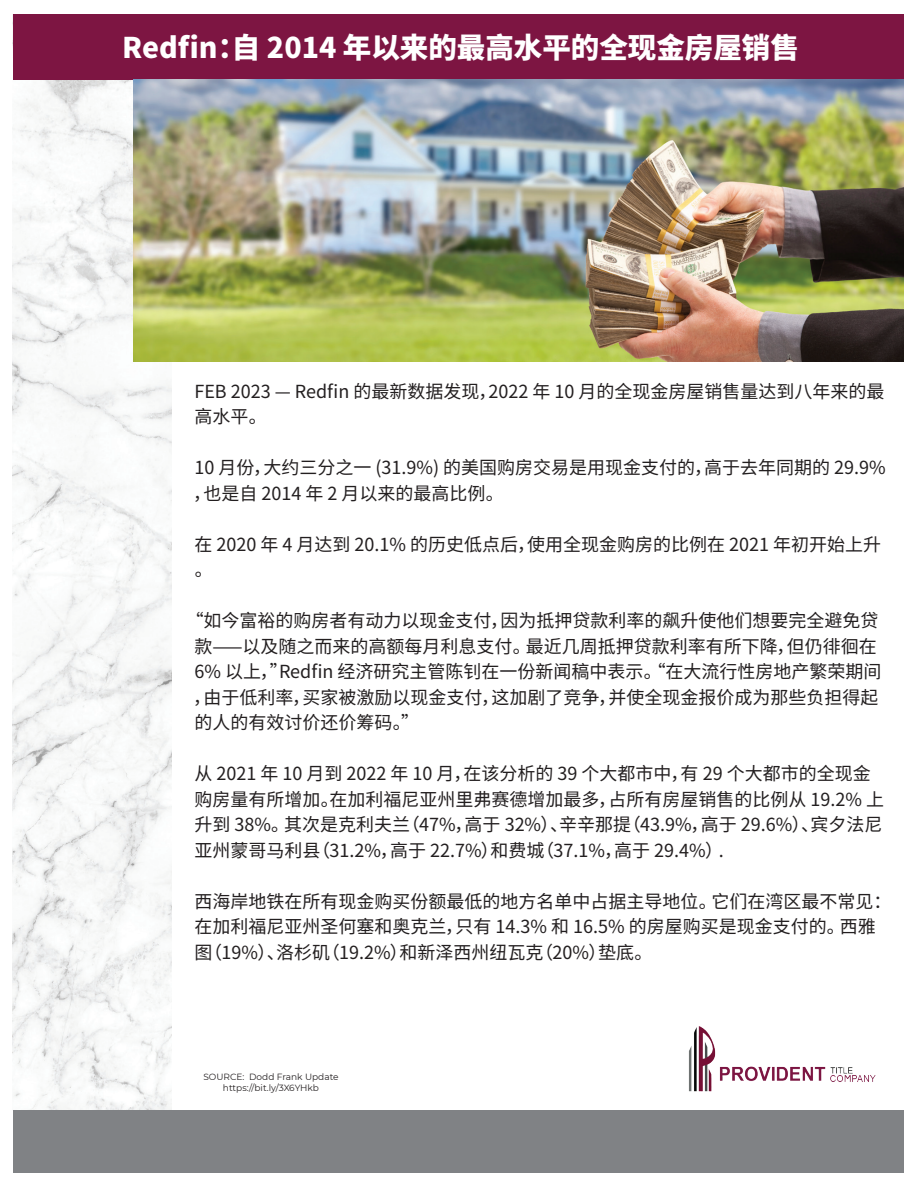
<style>
.page{position:relative;width:918px;height:1188px;background:#fff}
.page>*{position:absolute;margin:0;border:0;box-sizing:border-box;transform-origin:0 0}
.t1{font:900 28.5px "Noto Sans SC";color:#fff}
.t2{font:18px/25.5px "Noto Sans SC";color:#231f20}
.t3{font:9px/10.8px "Montserrat";color:#231f20;text-align:center}
</style>
<div class="page">
<img style="left:13px;top:80px;width:159px;height:1031px">
<div style="left:13px;top:1111px;width:891px;height:62px;background:#808285"></div>
<div style="left:13px;top:15px;width:891px;height:65px;background:#7d1542"></div>
<img style="left:134px;top:80px;width:770px;height:282px">
<img style="left:689px;top:1026px;width:187px;height:66px">
<h1 class="t1" style="left:122px;top:32px;width:678px">Redfin：自 2014 年以来的最高水平的全现金房屋销售</h1>
<p class="t2" style="left:194px;top:379px;width:692px">FEB 2023 — Redfin 的最新数据发现，2022 年 10 月的全现金房屋销售量达到八年来的最高水平。</p>
<p class="t2" style="left:193px;top:455px;width:694px">10 月份，大约三分之一 (31.9%) 的美国购房交易是用现金支付的，高于去年同期的 29.9%，也是自 2014 年 2 月以来的最高比例。</p>
<p class="t2" style="left:194px;top:532px;width:688px">在 2020 年 4 月达到 20.1% 的历史低点后，使用全现金购房的比例在 2021 年初开始上升。</p>
<p class="t2" style="left:193px;top:608px;width:690px;text-indent:-8px">“如今富裕的购房者有动力以现金支付，因为抵押贷款利率的飙升使他们想要完全避免贷款⸺以及随之而来的高额每月利息支付。最近几周抵押贷款利率有所下降，但仍徘徊在6% 以上，”Redfin 经济研究主管陈钊在一份新闻稿中表示。“在大流行性房地产繁荣期间，由于低利率，买家被激励以现金支付，这加剧了竞争，并使全现金报价成为那些负担得起的人的有效讨价还价筹码。”</p>
<p class="t2" style="left:194px;top:761px;width:691px">从 2021 年 10 月到 2022 年 10 月，在该分析的 39 个大都市中，有 29 个大都市的全现金购房量有所增加。在加利福尼亚州里弗赛德增加最多，占所有房屋销售的比例从 19.2% 上升到 38%。其次是克利夫兰（47%，高于 32%）、辛辛那提（43.9%，高于 29.6%）、宾夕法尼亚州蒙哥马利县（31.2%，高于 22.7%）和费城（37.1%，高于 29.4%）.</p>
<p class="t2" style="left:194px;top:889px;width:699px">西海岸地铁在所有现金购买份额最低的地方名单中占据主导地位。它们在湾区最不常见：在加利福尼亚州圣何塞和奥克兰，只有 14.3% 和 16.5% 的房屋购买是现金支付的。西雅图（19%）、洛杉矶（19.2%）和新泽西州纽瓦克（20%）垫底。</p>
<p class="t3" style="left:203px;top:1071px;width:137px">SOURCE: Dodd Frank Update https://bit.ly/3X6YHkb</p>
</div>
